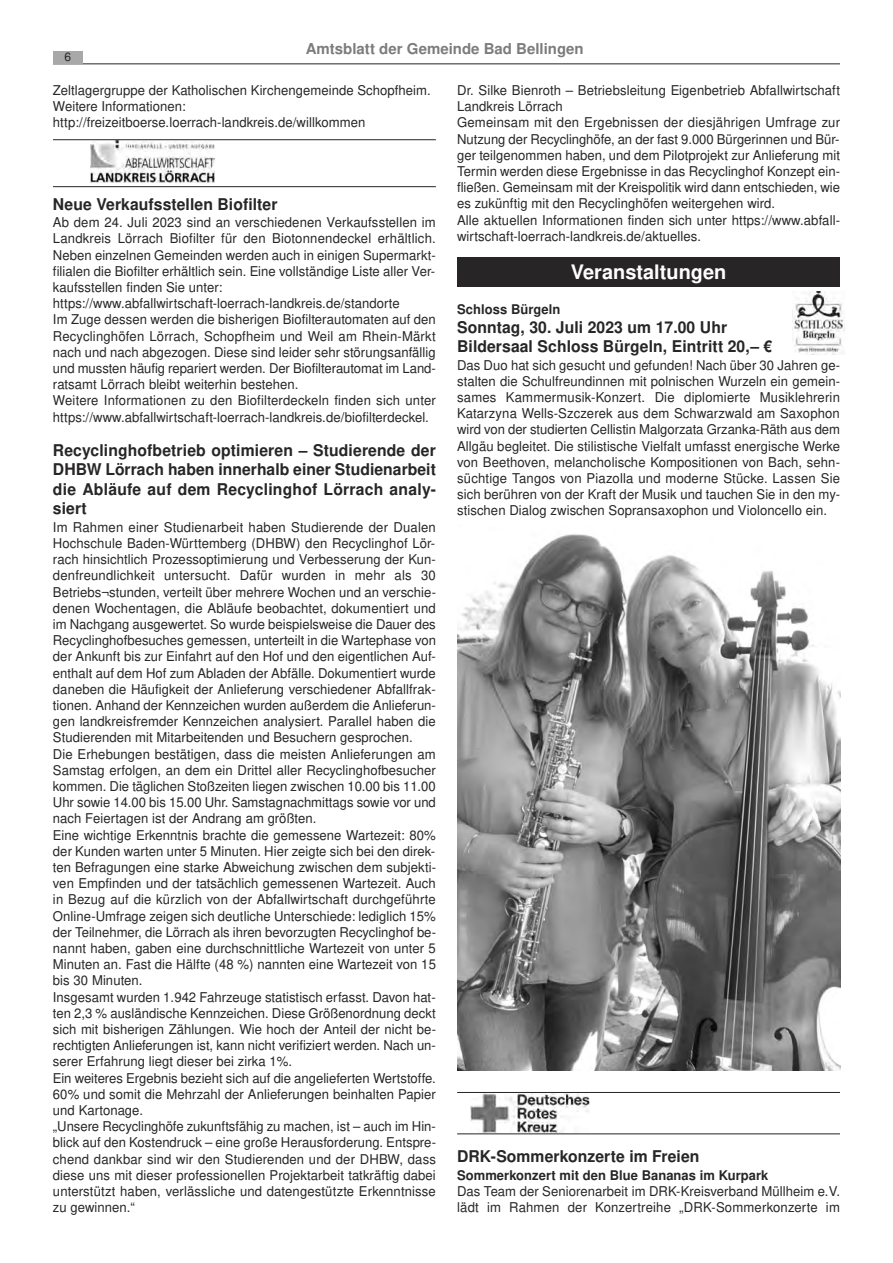
<style>
.page{position:relative;width:893px;height:1263px;background:#fff}
.page>*{position:absolute;margin:0;border:0;box-sizing:border-box;transform-origin:0 0}
.t1{font:700 19.95px "Nimbus San L";color:#fff}
.t2{font:700 16.2px/19.5px "Nimbus San L";letter-spacing:.005em;color:#272526;text-align:justify}
.t3{font:700 15px "Nimbus San L";color:#7d7c7d}
.t4{font:13.5px/16.2px "Nimbus San L";letter-spacing:.005em;color:#272526}
.t5{font:700 13.35px "Nimbus San L";letter-spacing:.005em;color:#272526}
.t6{font:12px "Nimbus San L";color:#272526}
</style>
<div class="page">
<hr style="left:53px;top:63px;width:787px;height:1px;background:#272526">
<div style="left:53px;top:51px;width:30px;height:12px;background:#a8a8a8"></div>
<img style="left:90px;top:141px;width:124px;height:42px">
<hr style="left:53px;top:139px;width:383px;height:1px;background:#272526">
<hr style="left:53px;top:186px;width:383px;height:1px;background:#272526">
<div style="left:457px;top:258px;width:383px;height:29px;background:#272526"></div>
<img style="left:792px;top:292px;width:52px;height:63px">
<img style="left:457px;top:534px;width:383px;height:537px">
<hr style="left:457px;top:1092px;width:383px;height:1px;background:#272526">
<hr style="left:457px;top:1134px;width:383px;height:1px;background:#272526">
<img style="left:470px;top:1093px;width:119px;height:39px">
<p class="t3" style="left:306px;top:43px;width:279px">Amtsblatt der Gemeinde Bad Bellingen</p>
<p class="t6" style="left:64px;top:52px;width:8px">6</p>
<p class="t4" style="left:53px;top:83px;width:379px">Zeltlagergruppe der Katholischen Kirchengemeinde Schopfheim.<br>Weitere Informationen: http://freizeitboerse.loerrach-landkreis.de/willkommen</p>
<p class="t4" style="left:457px;top:83px;width:384px">Dr. Silke Bienroth – Betriebsleitung Eigenbetrieb Abfallwirtschaft Landkreis Lörrach<br>Gemeinsam mit den Ergebnissen der diesjährigen Umfrage zur Nutzung der Recyclinghöfe, an der fast 9.000 Bürgerinnen und Bür&shy;ger teilgenommen haben, und dem Pilotprojekt zur Anlieferung mit Termin werden diese Ergebnisse in das Recyclinghof Konzept ein&shy;fließen. Gemeinsam mit der Kreispolitik wird dann entschieden, wie es zukünftig mit den Recyclinghöfen weitergehen wird.<br>Alle aktuellen Informationen finden sich unter https://www.abfall&shy;wirtschaft-loerrach-landkreis.de/aktuelles.</p>
<h1 class="t1" style="left:570px;top:264px;width:157px">Veranstaltungen</h1>
<p class="t5" style="left:457px;top:305px;width:105px">Schloss Bürgeln</p>
<p class="t2" style="left:457px;top:319px;width:317px">Sonntag, 30. Juli 2023 um 17.00 Uhr<br>Bildersaal Schloss Bürgeln, Eintritt 20,– €</p>
<p class="t4" style="left:457px;top:358px;width:384px;text-align:justify">Das Duo hat sich gesucht und gefunden! Nach über 30 Jahren ge&shy;stalten die Schulfreundinnen mit polnischen Wurzeln ein gemein&shy;sames Kammermusik-Konzert. Die diplomierte Musiklehrerin Katarzyna Wells-Szczerek aus dem Schwarzwald am Saxophon wird von der studierten Cellistin Malgorzata Grzanka-Räth aus dem Allgäu begleitet. Die stilistische Vielfalt umfasst energische Werke von Beethoven, melancholische Kompositionen von Bach, sehn&shy;süchtige Tangos von Piazolla und moderne Stücke. Lassen Sie sich berühren von der Kraft der Musik und tauchen Sie in den my&shy;stischen Dialog zwischen Sopransaxophon und Violoncello ein.</p>
<p class="t2" style="left:53px;top:196px;width:226px">Neue Verkaufsstellen Biofilter</p>
<p class="t4" style="left:53px;top:216px;width:384px">Ab dem 24. Juli 2023 sind an verschiedenen Verkaufsstellen im Landkreis Lörrach Biofilter für den Biotonnendeckel erhältlich.<br>Neben einzelnen Gemeinden werden auch in einigen Supermarkt&shy;filialen die Biofilter erhältlich sein. Eine vollständige Liste aller Ver&shy;kaufsstellen finden Sie unter: https://www.abfallwirtschaft-loerrach-landkreis.de/standorte<br>Im Zuge dessen werden die bisherigen Biofilterautomaten auf den Recyclinghöfen Lörrach, Schopfheim und Weil am Rhein-Märkt nach und nach abgezogen. Diese sind leider sehr störungsanfällig und mussten häufig repariert werden. Der Biofilterautomat im Land&shy;ratsamt Lörrach bleibt weiterhin bestehen.<br>Weitere Informationen zu den Biofilterdeckeln finden sich unter https://www.abfallwirtschaft-loerrach-landkreis.de/biofilterdeckel.</p>
<p class="t2" style="left:53px;top:442px;width:384px">Recyclinghofbetrieb optimieren – Studierende der DHBW Lörrach haben innerhalb einer Studienarbeit die Abläufe auf dem Recyclinghof Lörrach analy&shy;siert</p>
<p class="t4" style="left:53px;top:520px;width:384px">Im Rahmen einer Studienarbeit haben Studierende der Dualen Hochschule Baden-Württemberg (DHBW) den Recyclinghof Lör&shy;rach hinsichtlich Prozessoptimierung und Verbesserung der Kun&shy;denfreundlichkeit untersucht. Dafür wurden in mehr als 30<br>Betriebs¬stunden, verteilt über mehrere Wochen und an verschie&shy;denen Wochentagen, die Abläufe beobachtet, dokumentiert und im Nachgang ausgewertet. So wurde beispielsweise die Dauer des Recyclinghofbesuches gemessen, unterteilt in die Wartephase von der Ankunft bis zur Einfahrt auf den Hof und den eigentlichen Auf&shy;enthalt auf dem Hof zum Abladen der Abfälle. Dokumentiert wurde daneben die Häufigkeit der Anlieferung verschiedener Abfallfrak&shy;tionen. Anhand der Kennzeichen wurden außerdem die Anlieferun&shy;gen landkreisfremder Kennzeichen analysiert. Parallel haben die Studierenden mit Mitarbeitenden und Besuchern gesprochen.<br>Die Erhebungen bestätigen, dass die meisten Anlieferungen am Samstag erfolgen, an dem ein Drittel aller Recyclinghofbesucher kommen. Die täglichen Stoßzeiten liegen zwischen 10.00 bis 11.00<br>Uhr sowie 14.00 bis 15.00 Uhr. Samstagnachmittags sowie vor und nach Feiertagen ist der Andrang am größten.<br>Eine wichtige Erkenntnis brachte die gemessene Wartezeit: 80% der Kunden warten unter 5 Minuten. Hier zeigte sich bei den direk&shy;ten Befragungen eine starke Abweichung zwischen dem subjekti&shy;ven Empfinden und der tatsächlich gemessenen Wartezeit. Auch in Bezug auf die kürzlich von der Abfallwirtschaft durchgeführte Online-Umfrage zeigen sich deutliche Unterschiede: lediglich 15% der Teilnehmer, die Lörrach als ihren bevorzugten Recyclinghof be&shy;nannt haben, gaben eine durchschnittliche Wartezeit von unter 5<br>Minuten an. Fast die Hälfte (48 %) nannten eine Wartezeit von 15 bis 30 Minuten.<br>Insgesamt wurden 1.942 Fahrzeuge statistisch erfasst. Davon hat&shy;ten 2,3 % ausländische Kennzeichen. Diese Größenordnung deckt sich mit bisherigen Zählungen. Wie hoch der Anteil der nicht be&shy;rechtigten Anlieferungen ist, kann nicht verifiziert werden. Nach un&shy;serer Erfahrung liegt dieser bei zirka 1%.<br>Ein weiteres Ergebnis bezieht sich auf die angelieferten Wertstoffe.<br>60% und somit die Mehrzahl der Anlieferungen beinhalten Papier und Kartonage.<br>„Unsere Recyclinghöfe zukunftsfähig zu machen, ist – auch im Hin&shy;blick auf den Kostendruck – eine große Herausforderung. Entspre&shy;chend dankbar sind wir den Studierenden und der DHBW, dass diese uns mit dieser professionellen Projektarbeit tatkräftig dabei unterstützt haben, verlässliche und datengestützte Erkenntnisse zu gewinnen.“</p>
<p class="t2" style="left:457px;top:1148px;width:244px">DRK-Sommerkonzerte im Freien</p>
<p class="t5" style="left:457px;top:1170px;width:313px">Sommerkonzert mit den Blue Bananas im Kurpark</p>
<p class="t4" style="left:457px;top:1184px;width:384px">Das Team der Seniorenarbeit im DRK-Kreisverband Müllheim e.V. lädt im Rahmen der Konzertreihe „DRK-Sommerkonzerte im</p>
</div>
